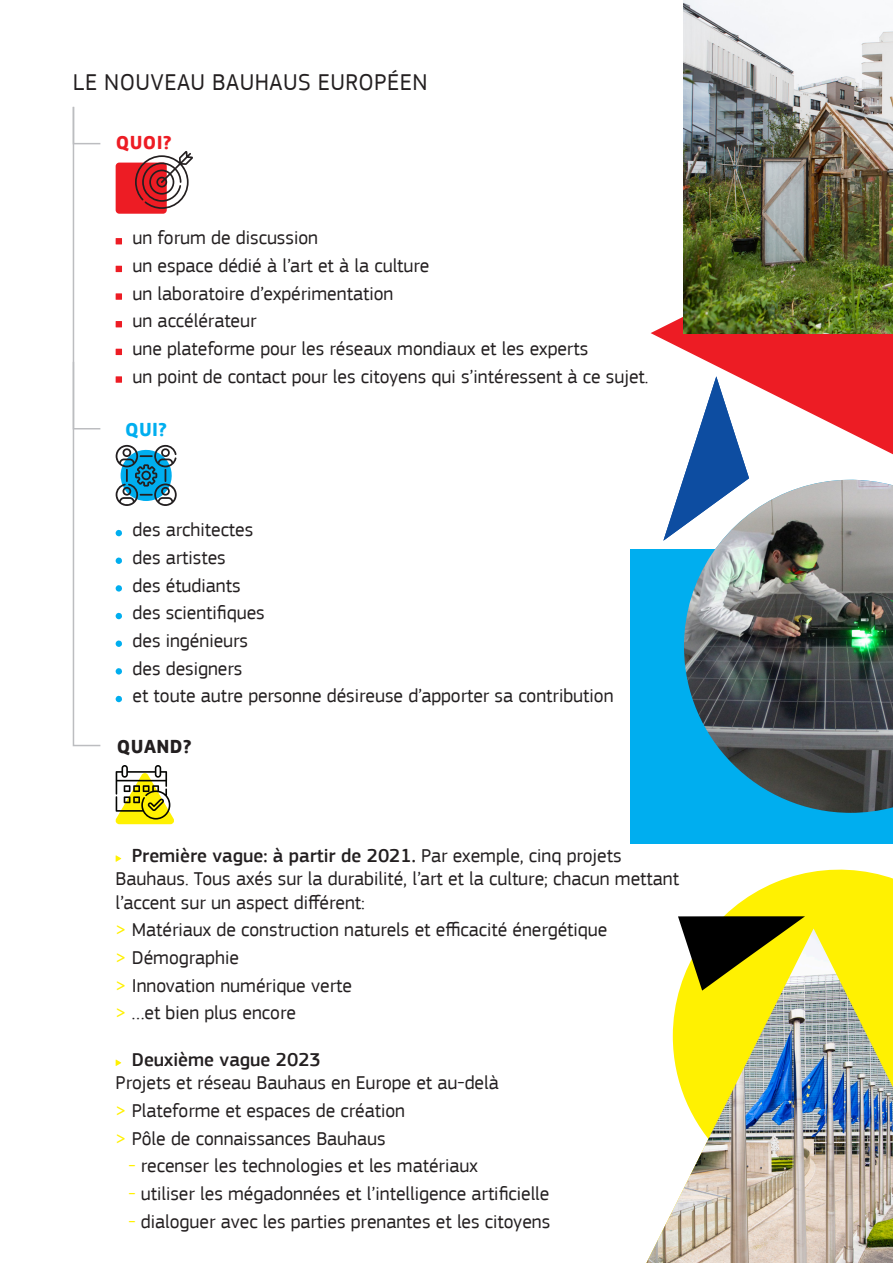
<style>
.page{position:relative;width:893px;height:1263px;background:#fff}
.page>*{position:absolute;margin:0;border:0;box-sizing:border-box;transform-origin:0 0}
.t1{font:24px "EC Square Sans Pro";letter-spacing:.02em;color:#231f20}
.t2{font:19.5px/23.4px "EC Square Sans Pro";color:#231f20}
.t3{font:500 19.5px "EC Square Sans Pro";color:#231f20}
.t4{font:700 19.5px "EC Square Sans Pro";letter-spacing:.02em;color:#231f20}
.t5{font:700 19.5px "EC Square Sans Pro";color:#ed1c24}
.t6{font:700 19.5px "EC Square Sans Pro";color:#00aeef}
.s1{font-weight:500}
.s2{color:#fff101}
</style>
<div class="page">
<svg style="left:651px;top:212px;width:242px;height:242px;fill:#ed1c24"></svg>
<div style="left:631px;top:549px;width:262px;height:294px;background:#00aeef"></div>
<svg style="left:116px;top:238px;width:6px;height:6px"></svg>
<svg style="left:116px;top:266px;width:6px;height:6px"></svg>
<div style="left:116px;top:293px;width:6px;height:7px;background:#ed1c24"></div>
<svg style="left:116px;top:321px;width:6px;height:6px"></svg>
<svg style="left:116px;top:349px;width:6px;height:6px"></svg>
<div style="left:116px;top:376px;width:6px;height:7px;background:#ed1c24"></div>
<svg style="left:116px;top:530px;width:6px;height:6px"></svg>
<svg style="left:116px;top:557px;width:6px;height:7px"></svg>
<svg style="left:116px;top:585px;width:6px;height:7px"></svg>
<svg style="left:116px;top:613px;width:6px;height:6px"></svg>
<svg style="left:116px;top:640px;width:6px;height:7px"></svg>
<svg style="left:116px;top:668px;width:6px;height:6px"></svg>
<svg style="left:116px;top:695px;width:6px;height:7px"></svg>
<svg style="left:116px;top:855px;width:5px;height:7px"></svg>
<svg style="left:116px;top:1059px;width:5px;height:7px"></svg>
<svg style="left:116px;top:445px;width:61px;height:61px"></svg>
<svg style="left:115px;top:765px;width:59px;height:59px"></svg>
<div style="left:116px;top:163px;width:51px;height:51px;background:#ed1c24;border-radius:4px"></div>
<svg style="left:135px;top:151px;width:58px;height:58px"></svg>
<svg style="left:72px;top:106px;width:29px;height:641px"></svg>
<img style="left:684px;top:480px;width:209px;height:333px">
<svg style="left:724px;top:869px;width:169px;height:59px;fill:#fff101"></svg>
<img style="left:684px;top:0;width:209px;height:333px">
<img style="left:646px;top:928px;width:247px;height:335px">
<svg style="left:663px;top:376px;width:86px;height:165px"></svg>
<svg style="left:678px;top:916px;width:127px;height:74px"></svg>
<p class="t1" style="left:73px;top:68px;width:356px">LE NOUVEAU BAUHAUS EUROPÉEN</p>
<p class="t5" style="left:116px;top:131px;width:57px">QUOI?</p>
<p class="t2" style="left:133px;top:226px;width:187px">un forum de discussion</p>
<p class="t2" style="left:133px;top:254px;width:298px">un espace dédié à l’art et à la culture</p>
<p class="t2" style="left:133px;top:282px;width:262px">un laboratoire d’expérimentation</p>
<p class="t2" style="left:133px;top:309px;width:126px">un accélérateur</p>
<p class="t2" style="left:133px;top:337px;width:457px">une plateforme pour les réseaux mondiaux et les experts</p>
<p class="t2" style="left:133px;top:365px;width:517px">un point de contact pour les citoyens qui s’intéressent à ce sujet.</p>
<p class="t6" style="left:125px;top:418px;width:43px">QUI?</p>
<p class="t2" style="left:133px;top:518px;width:122px">des architectes</p>
<p class="t2" style="left:133px;top:546px;width:95px">des artistes</p>
<p class="t2" style="left:133px;top:574px;width:110px">des étudiants</p>
<p class="t2" style="left:133px;top:601px;width:134px">des scientifiques</p>
<p class="t2" style="left:133px;top:629px;width:117px">des ingénieurs</p>
<p class="t2" style="left:133px;top:656px;width:111px">des designers</p>
<p class="t2" style="left:133px;top:684px;width:482px">et toute autre personne désireuse d’apporter sa contribution</p>
<p class="t4" style="left:117px;top:735px;width:76px">QUAND?</p>
<p class="t2" style="left:116px;top:844px;width:565px;text-indent:16px"><span class="s1">Première vague: à partir de 2021.</span> Par exemple, cinq projets<br>Bauhaus. Tous axés sur la durabilité, l’art et la culture; chacun mettant l’accent sur un aspect différent:</p>
<p class="t2" style="left:116px;top:918px;width:493px"><span class="s2">&gt;</span> Matériaux de construction naturels et efficacité énergétique</p>
<p class="t2" style="left:116px;top:946px;width:125px"><span class="s2">&gt;</span> Démographie</p>
<p class="t2" style="left:116px;top:973px;width:238px"><span class="s2">&gt;</span> Innovation numérique verte</p>
<p class="t2" style="left:116px;top:1001px;width:182px"><span class="s2">&gt;</span> …et bien plus encore</p>
<p class="t3" style="left:132px;top:1048px;width:190px">Deuxième vague 2023</p>
<p class="t2" style="left:116px;top:1071px;width:385px">Projets et réseau Bauhaus en Europe et au-delà</p>
<p class="t2" style="left:116px;top:1099px;width:291px"><span class="s2">&gt;</span> Plateforme et espaces de création</p>
<p class="t2" style="left:116px;top:1127px;width:272px"><span class="s2">&gt;</span> Pôle de connaissances Bauhaus</p>
<p class="t2" style="left:128px;top:1154px;width:351px"><span class="s2">-</span> recenser les technologies et les matériaux</p>
<p class="t2" style="left:128px;top:1182px;width:423px"><span class="s2">-</span> utiliser les mégadonnées et l’intelligence artificielle</p>
<p class="t2" style="left:128px;top:1210px;width:423px"><span class="s2">-</span> dialoguer avec les parties prenantes et les citoyens</p>
</div>
